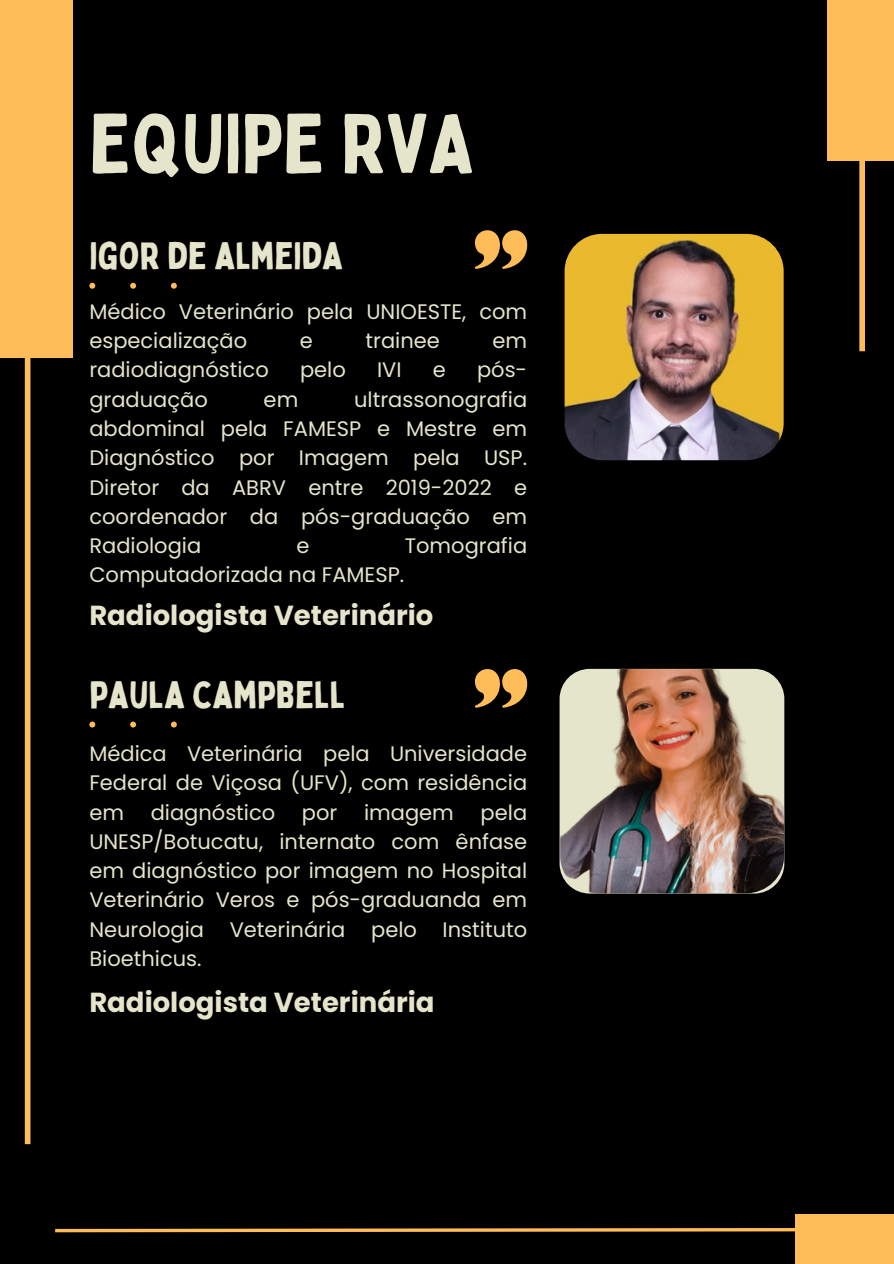
<style>
.page{position:relative;width:894px;height:1264px;background:#fff}
.page>*{position:absolute;margin:0;border:0;box-sizing:border-box;transform-origin:0 0}
.t1{font:82.8px "Bobby Jones";color:#e5e5cb}
.t2{font:37.5px "Bobby Jones";color:#e5e5cb}
.t3{font:700 27.45px "Poppins";color:#e5e5cb}
.t4{font:21px/29.2px "Poppins";color:#e5e5cb;text-align:justify}
</style>
<div class="page">
<div style="left:0;top:0;width:893px;height:1263px;background:#000"></div>
<svg style="left:55px;top:1228px;width:739px;height:5px;background:#ac7f3c"></svg>
<div style="left:794px;top:1214px;width:99px;height:49px;background:#ffbd59"></div>
<div style="left:0;top:0;width:72px;height:357px;background:#ffbd59"></div>
<div style="left:25px;top:320px;width:5px;height:824px;background:#ffbd59"></div>
<div style="left:826px;top:0;width:67px;height:161px;background:#ffbd59"></div>
<div style="left:859px;top:62px;width:5px;height:289px;background:#ffbd59"></div>
<img style="left:564px;top:234px;width:219px;height:226px;border-radius:37px">
<svg style="left:171px;top:283px;width:6px;height:6px"></svg>
<svg style="left:130px;top:283px;width:6px;height:6px"></svg>
<svg style="left:89px;top:283px;width:6px;height:6px"></svg>
<svg style="left:474px;top:230px;width:53px;height:39px"></svg>
<img style="left:560px;top:669px;width:223px;height:224px;border-radius:38px">
<svg style="left:171px;top:721px;width:6px;height:6px"></svg>
<svg style="left:130px;top:721px;width:6px;height:6px"></svg>
<svg style="left:89px;top:721px;width:6px;height:6px"></svg>
<svg style="left:474px;top:669px;width:53px;height:38px"></svg>
<p class="t1" style="left:89px;top:91px;width:386px">EQUIPE RVA</p>
<h1 class="t2" style="left:89px;top:232px;width:255px">IGOR DE ALMEIDA</h1>
<h2 class="t4" style="left:89px;top:297px;width:439px">Médico Veterinário pela UNIOESTE, com especialização</h2>
<h2 class="t4" style="left:300px;top:326px;width:15px">e</h2>
<h2 class="t4" style="left:365px;top:326px;width:76px">trainee</h2>
<h2 class="t4" style="left:492px;top:326px;width:36px">em</h2>
<h2 class="t4" style="left:89px;top:355px;width:181px">radiodiagnóstico</h2>
<h2 class="t4" style="left:300px;top:355px;width:47px">pelo</h2>
<h2 class="t4" style="left:377px;top:355px;width:26px">IVI</h2>
<h2 class="t4" style="left:432px;top:355px;width:15px">e</h2>
<h2 class="t4" style="left:477px;top:355px;width:52px">pós-</h2>
<h2 class="t4" style="left:89px;top:385px;width:120px">graduação</h2>
<h2 class="t4" style="left:263px;top:385px;width:36px">em</h2>
<h2 class="t4" style="left:89px;top:385px;width:439px;text-indent:265px">ultrassonografia abdominal pela FAMESP e Mestre em Diagnóstico por Imagem pela USP.<br>Diretor da ABRV entre 2019-2022 e coordenador da pós-graduação em Radiologia</h2>
<h2 class="t4" style="left:296px;top:531px;width:15px">e</h2>
<h2 class="t4" style="left:404px;top:531px;width:124px">Tomografia</h2>
<h2 class="t4" style="left:89px;top:560px;width:316px">Computadorizada na FAMESP.</h2>
<p class="t3" style="left:89px;top:596px;width:345px">Radiologista Veterinário</p>
<h3 class="t2" style="left:89px;top:671px;width:257px">PAULA CAMPBELL</h3>
<p class="t4" style="left:89px;top:739px;width:439px">Médica Veterinária pela Universidade Federal de Viçosa (UFV), com residência em</p>
<p class="t4" style="left:151px;top:797px;width:126px">diagnóstico</p>
<p class="t4" style="left:302px;top:797px;width:37px">por</p>
<p class="t4" style="left:364px;top:797px;width:91px">imagem</p>
<p class="t4" style="left:89px;top:797px;width:439px;text-indent:391px">pela UNESP/Botucatu, internato com ênfase em diagnóstico por imagem no Hospital Veterinário Veros e pós-graduanda em Neurologia Veterinária pelo Instituto Bioethicus.</p>
<h2 class="t3" style="left:89px;top:983px;width:347px">Radiologista Veterinária</h2>
</div>
